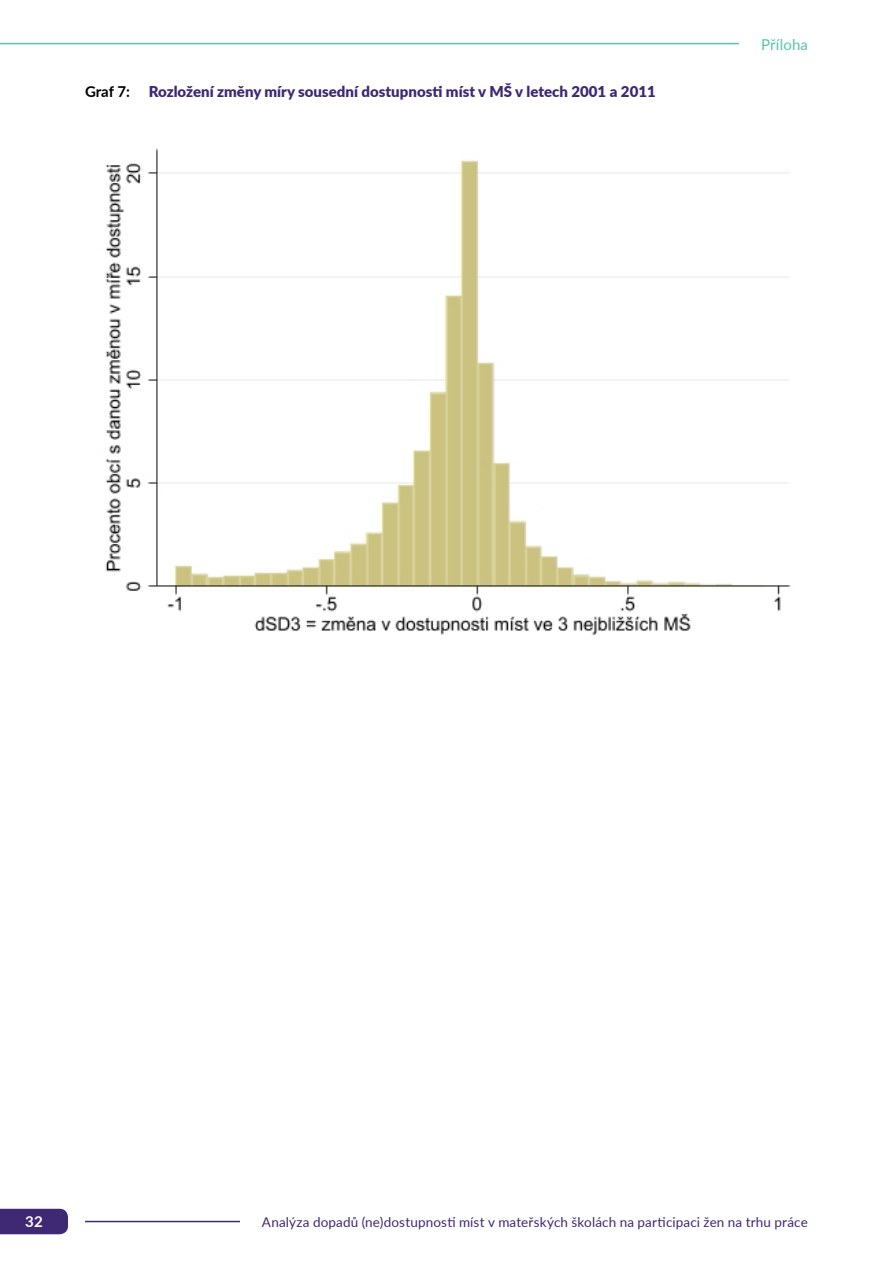
<style>
.page{position:relative;width:893px;height:1263px;background:#fff}
.page>*{position:absolute;margin:0;border:0;box-sizing:border-box;transform-origin:0 0}
.t1{font:900 15px "Lato";color:#3f2874}
.t2{font:15px "Lato";letter-spacing:.005em;color:#57c2b3}
.t3{font:700 15px "Lato";color:#fff}
.t4{font:13.5px "Lato";letter-spacing:.01em;color:#3f2874}
.s1{font-weight:700;color:#000}
</style>
<div class="page">
<hr style="left:85px;top:1221px;width:723px;height:1px;background:#3f2874">
<div style="left:0;top:1209px;width:68px;height:25px;background:#3f2874"></div>
<div style="left:241px;top:1209px;width:567px;height:25px;background:#fff"></div>
<hr style="left:0;top:43px;width:808px;height:1px;background:#57c2b3">
<div style="left:740px;top:31px;width:68px;height:25px;background:#fff"></div>
<img style="left:105px;top:148px;width:686px;height:487px">
<p class="t1" style="left:85px;top:80px;width:572px"><span class="s1">Graf 7:</span> Rozložení změny míry sousední dostupnosti míst v MŠ v letech 2001 a 2011</p>
<p class="t2" style="left:761px;top:33px;width:48px">Příloha</p>
<p class="t3" style="left:25px;top:1210px;width:19px">32</p>
<p class="t4" style="left:262px;top:1212px;width:547px">Analýza dopadů (ne)dostupnosti míst v mateřských školách na participaci žen na trhu práce</p>
</div>
